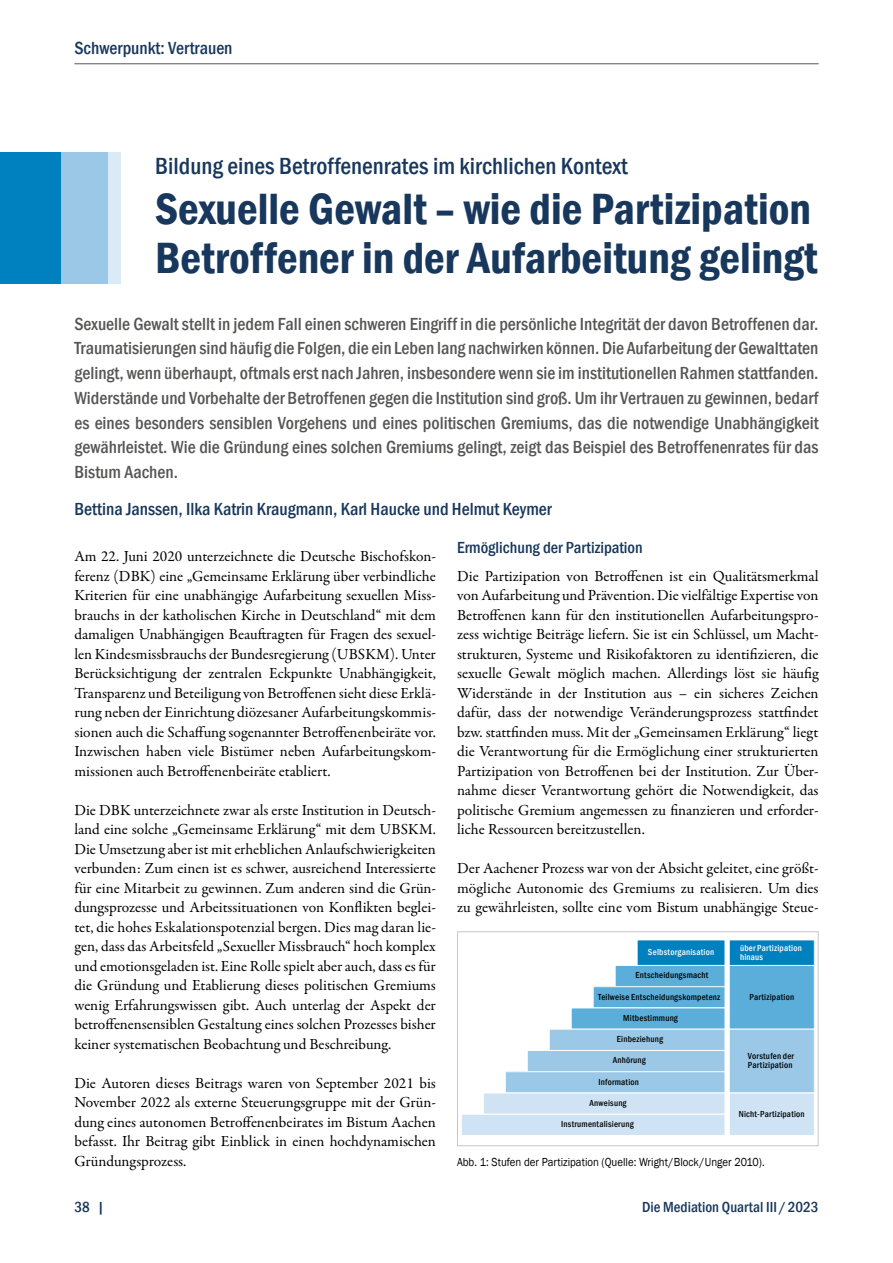
<style>
.page{position:relative;width:893px;height:1263px;background:#fff}
.page>*{position:absolute;margin:0;border:0;box-sizing:border-box;transform-origin:0 0}
.t1{font:600 condensed 45px/49.5px "Franklin Gothic";color:#17375c}
.t2{font:500 condensed 24px "Franklin Gothic";color:#17375c}
.t3{font:500 condensed 18px/24.8px "Franklin Gothic";color:#565655;text-align:justify}
.t4{font:500 condensed 18px "Franklin Gothic";color:#17375c}
.t5{font:500 condensed 16.5px "Franklin Gothic";color:#17375c}
.t6{font:15.45px/19.5px "Garamond Premr Pro";color:#000;text-align:justify}
.t7{font:500 condensed 15px "Franklin Gothic";color:#17375c}
.t8{font:12px "Franklin Gothic";color:#000;scale:.9 1}
.t9{font:500 condensed 9px/9px "Franklin Gothic";letter-spacing:.025em;color:#000}
.t10{font:500 condensed 9px/9px "Franklin Gothic";letter-spacing:.025em;color:#fff}
</style>
<div class="page">
<hr style="left:74px;top:63px;width:745px;height:1px;background:#565655">
<div style="left:105px;top:152px;width:16px;height:132px;background:#dbeaf7"></div>
<div style="left:0;top:152px;width:107px;height:132px;background:#9bc8e7"></div>
<div style="left:0;top:152px;width:60px;height:132px;background:#0081bf"></div>
<div style="left:615px;top:965px;width:110px;height:22px;background:#5baeda"></div>
<div style="left:729px;top:965px;width:85px;height:64px;background:#5baeda"></div>
<div style="left:729px;top:965px;width:86px;height:64px;border:1px solid #fff"></div>
<div style="left:593px;top:987px;width:132px;height:21px;background:#5baeda"></div>
<div style="left:593px;top:986px;width:132px;height:22px;border:1px solid #fff"></div>
<div style="left:571px;top:1008px;width:154px;height:21px;background:#5baeda"></div>
<div style="left:571px;top:1007px;width:154px;height:22px;border:1px solid #fff"></div>
<div style="left:549px;top:1029px;width:176px;height:21px;background:#9bc8e7"></div>
<div style="left:549px;top:1029px;width:176px;height:22px;border:1px solid #fff"></div>
<div style="left:729px;top:1029px;width:85px;height:64px;background:#9bc8e7"></div>
<div style="left:729px;top:1029px;width:86px;height:64px;border:1px solid #fff"></div>
<div style="left:527px;top:1050px;width:198px;height:22px;background:#9bc8e7"></div>
<div style="left:527px;top:1050px;width:198px;height:22px;border:1px solid #fff"></div>
<div style="left:505px;top:1072px;width:220px;height:21px;background:#9bc8e7"></div>
<div style="left:505px;top:1071px;width:220px;height:22px;border:1px solid #fff"></div>
<div style="left:483px;top:1093px;width:242px;height:21px;background:#cfe3f4"></div>
<div style="left:483px;top:1092px;width:242px;height:22px;border:1px solid #fff"></div>
<div style="left:729px;top:1093px;width:85px;height:42px;background:#cfe3f4"></div>
<div style="left:729px;top:1092px;width:86px;height:44px;border:1px solid #fff"></div>
<div style="left:461px;top:1114px;width:264px;height:21px;background:#cfe3f4"></div>
<div style="left:461px;top:1114px;width:264px;height:22px;border:1px solid #fff"></div>
<div style="left:637px;top:940px;width:88px;height:25px;background:#0081bf"></div>
<div style="left:637px;top:939px;width:88px;height:27px;border:1px solid #fff"></div>
<div style="left:729px;top:940px;width:85px;height:25px;background:#0081bf"></div>
<div style="left:729px;top:939px;width:86px;height:27px;border:1px solid #fff"></div>
<div style="left:457px;top:931px;width:362px;height:215px;border:1px solid #c5c6c6"></div>
<p class="t4" style="left:74px;top:36px;width:160px">Schwerpunkt: Vertrauen</p>
<h2 class="t2" style="left:155px;top:150px;width:474px">Bildung eines Betroffenenrates im kirchlichen Kontext</h2>
<h1 class="t1" style="left:155px;top:183px;width:664px">Sexuelle Gewalt – wie die Partizipation<br>Betroffener in der Aufarbeitung gelingt</h1>
<p class="t3" style="left:74px;top:311px;width:746px">Sexuelle Gewalt stellt in jedem Fall einen schweren Eingriff in die persönliche Integrität der davon Betroffenen dar.<br>Traumatisierungen sind häufig die Folgen, die ein Leben lang nachwirken können. Die Aufarbeitung der Gewalttaten gelingt, wenn überhaupt, oftmals erst nach Jahren, insbesondere wenn sie im institutionellen Rahmen stattfanden.<br>Widerstände und Vorbehalte der Betroffenen gegen die Institution sind groß. Um ihr Vertrauen zu gewinnen, bedarf es eines besonders sensiblen Vorgehens und eines politischen Gremiums, das die notwendige Unabhängigkeit gewährleistet. Wie die Gründung eines solchen Gremiums gelingt, zeigt das Beispiel des Betroffenenrates für das Bistum Aachen.</p>
<p class="t4" style="left:74px;top:497px;width:479px">Bettina Janssen, Ilka Katrin Kraugmann, Karl Haucke und Helmut Keymer</p>
<p class="t6" style="left:74px;top:547px;width:363px">Am 22. Juni 2020 unterzeichnete die Deutsche Bischofskon&shy;ferenz (DBK) eine „Gemeinsame Erklärung über verbindliche Kriterien für eine unabhängige Aufarbeitung sexuellen Miss&shy;brauchs in der katholischen Kirche in Deutschland“ mit dem damaligen Unabhängigen Beauftragten für Fragen des sexuel&shy;len Kindesmissbrauchs der Bundesregierung (UBSKM). Unter Berücksichtigung der zentralen Eckpunkte Unabhängigkeit, Transparenz und Beteiligung von Betroffenen sieht diese Erklä&shy;rung neben der Einrichtung diözesaner Aufarbeitungskommis&shy;sionen auch die Schaffung sogenannter Betroffenenbeiräte vor.<br>Inzwischen haben viele Bistümer neben Aufarbeitungskom&shy;missionen auch Betroffenenbeiräte etabliert.</p>
<p class="t6" style="left:74px;top:800px;width:363px">Die DBK unterzeichnete zwar als erste Institution in Deutsch&shy;land eine solche „Gemeinsame Erklärung“ mit dem UBSKM.<br>Die Umsetzung aber ist mit erheblichen Anlaufschwierigkeiten verbunden: Zum einen ist es schwer, ausreichend Interessierte für eine Mitarbeit zu gewinnen. Zum anderen sind die Grün&shy;dungsprozesse und Arbeitssituationen von Konflikten beglei&shy;tet, die hohes Eskalationspotenzial bergen. Dies mag daran lie&shy;gen, dass das Arbeitsfeld „Sexueller Missbrauch“ hoch komplex und emotionsgeladen ist. Eine Rolle spielt aber auch, dass es für die Gründung und Etablierung dieses politischen Gremiums wenig Erfahrungswissen gibt. Auch unterlag der Aspekt der betroffenensensiblen Gestaltung eines solchen Prozesses bisher keiner systematischen Beobachtung und Beschreibung.</p>
<p class="t6" style="left:74px;top:1073px;width:363px">Die Autoren dieses Beitrags waren von September 2021 bis November 2022 als externe Steuerungsgruppe mit der Grün&shy;dung eines autonomen Betroffenenbeirates im Bistum Aachen befasst. Ihr Beitrag gibt Einblick in einen hochdynamischen Gründungsprozess.</p>
<p class="t5" style="left:457px;top:536px;width:187px">Ermöglichung der Partizipation</p>
<p class="t6" style="left:457px;top:566px;width:363px">Die Partizipation von Betroffenen ist ein Qualitätsmerkmal von Aufarbeitung und Prävention. Die vielfältige Expertise von Betroffenen kann für den institutionellen Aufarbeitungspro&shy;zess wichtige Beiträge liefern. Sie ist ein Schlüssel, um Macht&shy;strukturen, Systeme und Risikofaktoren zu identifizieren, die sexuelle Gewalt möglich machen. Allerdings löst sie häufig Widerstände in der Institution aus – ein sicheres Zeichen dafür, dass der notwendige Veränderungsprozess stattfindet bzw. stattfinden muss. Mit der „Gemeinsamen Erklärung“ liegt die Verantwortung für die Ermöglichung einer strukturierten Partizipation von Betroffenen bei der Institution. Zur Über&shy;nahme dieser Verantwortung gehört die Notwendigkeit, das politische Gremium angemessen zu finanzieren und erforder&shy;liche Ressourcen bereitzustellen.</p>
<p class="t6" style="left:457px;top:859px;width:363px">Der Aachener Prozess war von der Absicht geleitet, eine größt&shy;mögliche Autonomie des Gremiums zu realisieren. Um dies zu gewährleisten, sollte eine vom Bistum unabhängige Steue-</p>
<p class="t10" style="left:648px;top:947px;width:68px">Selbstorganisation</p>
<p class="t9" style="left:635px;top:971px;width:74px">Entscheidungsmacht</p>
<p class="t9" style="left:598px;top:992px;width:124px">Teilweise Entscheidungskompetenz</p>
<p class="t9" style="left:623px;top:1013px;width:56px">Mitbestimmung</p>
<p class="t9" style="left:617px;top:1034px;width:48px">Einbeziehung</p>
<p class="t9" style="left:613px;top:1056px;width:35px">Anhörung</p>
<p class="t9" style="left:598px;top:1077px;width:42px">Information</p>
<p class="t9" style="left:589px;top:1098px;width:39px">Anweisung</p>
<p class="t9" style="left:561px;top:1120px;width:74px">Instrumentalisierung</p>
<p class="t10" style="left:740px;top:943px;width:63px">über Partizipation hinaus</p>
<p class="t9" style="left:749px;top:992px;width:46px">Partizipation</p>
<p class="t9" style="left:748px;top:1051px;width:48px">Vorstufen der<br>Partizipation</p>
<p class="t9" style="left:739px;top:1109px;width:67px">Nicht-Partizipation</p>
<p class="t8" style="left:457px;top:1154px;width:343px">Abb. 1: Stufen der Partizipation (Quelle: Wright/Block/Unger 2010).</p>
<p class="t7" style="left:74px;top:1197px;width:32px">38 |</p>
<p class="t7" style="left:642px;top:1197px;width:178px">Die Mediation Quartal III /2023</p>
</div>
